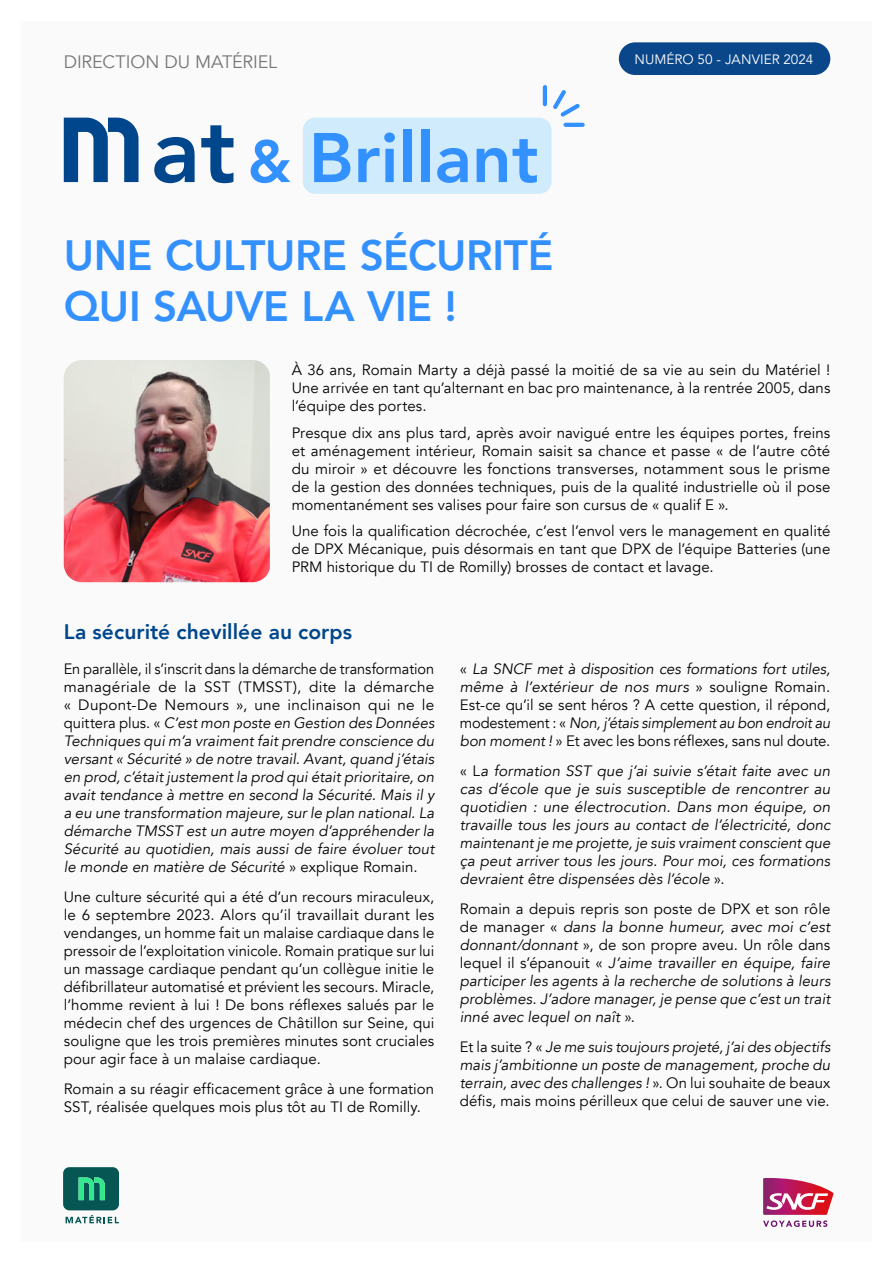
<style>
.page{position:relative;width:893px;height:1263px;background:#fff}
.page>*{position:absolute;margin:0;border:0;box-sizing:border-box;transform-origin:0 0}
.t1{font:800 42px/50.4px "Avenir LT Std";letter-spacing:-.005em;color:#3390ff}
.t2{font:800 21px "Avenir";color:#00468c}
.t3{font:18px "Avenir";letter-spacing:-.005em;color:#747678}
.t4{font:italic 15px/18px "Avenir";letter-spacing:.005em;color:#020203;text-align:justify}
.t5{font:15px/18px "Avenir";letter-spacing:.005em;color:#020203;text-align:justify}
.t6{font:13.5px "Avenir LT Std";letter-spacing:.005em;color:#fff}
.s1{font-style:normal}
</style>
<div class="page">
<div style="left:21px;top:21px;width:851px;height:1221px;background:#f6f6f6"></div>
<svg style="left:763px;top:1178px;width:70px;height:49px"></svg>
<div style="left:619px;top:42px;width:211px;height:33px;background:#0a478a;border-radius:16px"></div>
<div style="left:303px;top:118px;width:249px;height:76px;background:#d0ecfc;border-radius:13px"></div>
<svg style="left:64px;top:118px;width:75px;height:64px"></svg>
<svg style="left:154px;top:137px;width:41px;height:46px"></svg>
<svg style="left:201px;top:125px;width:32px;height:58px"></svg>
<svg style="left:251px;top:139px;width:39px;height:44px"></svg>
<svg style="left:314px;top:133px;width:36px;height:49px"></svg>
<svg style="left:358px;top:132px;width:37px;height:50px"></svg>
<div style="left:403px;top:130px;width:9px;height:52px;background:#3390ff"></div>
<div style="left:421px;top:130px;width:9px;height:52px;background:#3390ff"></div>
<svg style="left:437px;top:148px;width:31px;height:35px"></svg>
<svg style="left:477px;top:139px;width:60px;height:44px"></svg>
<hr style="left:543px;top:85px;width:4px;height:21px;background:#3390ff;border-radius:2px">
<hr style="left:563px;top:123px;width:22px;height:4px;background:#3390ff;border-radius:2px">
<svg style="left:553px;top:90px;width:27px;height:27px"></svg>
<img style="left:64px;top:360px;width:206px;height:222px">
<svg style="left:63px;top:1167px;width:56px;height:56px;background:#3c887c"></svg>
<p class="t3" style="left:64px;top:51px;width:215px">DIRECTION DU MATÉRIEL</p>
<h1 class="t1" style="left:64px;top:231px;width:491px">UNE CULTURE SÉCURITÉ<br>QUI SAUVE LA VIE !</h1>
<p class="t6" style="left:634px;top:51px;width:180px">NUMÉRO 50 - JANVIER 2024</p>
<p class="t5" style="left:292px;top:361px;width:540px">À 36 ans, Romain Marty a déjà passé la moitié de sa vie au sein du Matériel !<br>Une arrivée en tant qu’alternant en bac pro maintenance, à la rentrée 2005, dans l’équipe des portes.</p>
<p class="t5" style="left:292px;top:424px;width:540px">Presque dix ans plus tard, après avoir navigué entre les équipes portes, freins et aménagement intérieur, Romain saisit sa chance et passe « de l’autre côté du miroir » et découvre les fonctions transverses, notamment sous le prisme de la gestion des données techniques, puis de la qualité industrielle où il pose momentanément ses valises pour faire son cursus de « qualif E ».</p>
<p class="t5" style="left:292px;top:522px;width:540px">Une fois la qualification décrochée, c’est l’envol vers le management en qualité de DPX Mécanique, puis désormais en tant que DPX de l’équipe Batteries (une PRM historique du TI de Romilly) brosses de contact et lavage.</p>
<h2 class="t2" style="left:64px;top:615px;width:290px">La sécurité chevillée au corps</h2>
<p class="t4" style="left:64px;top:660px;width:372px"><span class="s1">En parallèle, il s’inscrit dans la démarche de transformation managériale de la SST (TMSST), dite la démarche « Dupont-De Nemours », une inclinaison qui ne le quittera plus. «</span> C’est mon poste en Gestion des Données Techniques qui m’a vraiment fait prendre conscience du versant « Sécurité » de notre travail. Avant, quand j’étais en prod, c’était justement la prod qui était prioritaire, on avait tendance à mettre en second la Sécurité. Mais il y a eu une transformation majeure, sur le plan national. La démarche TMSST est un autre moyen d’appréhender la Sécurité au quotidien, mais aussi de faire évoluer tout le monde en matière de Sécurité <span class="s1">» explique Romain.</span></p>
<p class="t5" style="left:64px;top:888px;width:372px">Une culture sécurité qui a été d’un recours miraculeux, le 6 septembre 2023. Alors qu’il travaillait durant les vendanges, un homme fait un malaise cardiaque dans le pressoir de l’exploitation vinicole. Romain pratique sur lui un massage cardiaque pendant qu’un collègue initie le défibrillateur automatisé et prévient les secours. Miracle, l’homme revient à lui ! De bons réflexes salués par le médecin chef des urgences de Châtillon sur Seine, qui souligne que les trois premières minutes sont cruciales pour agir face à un malaise cardiaque.</p>
<p class="t5" style="left:64px;top:1080px;width:372px">Romain a su réagir efficacement grâce à une formation<br>SST, réalisée quelques mois plus tôt au TI de Romilly.</p>
<p class="t4" style="left:460px;top:660px;width:372px"><span class="s1">«</span> La SNCF met à disposition ces formations fort utiles, même à l’extérieur de nos murs <span class="s1">» souligne Romain.<br>Est-ce qu’il se sent héros ? A cette question, il répond, modestement : «</span> Non, j’étais simplement au bon endroit au bon moment ! <span class="s1">» Et avec les bons réflexes, sans nul doute.</span></p>
<p class="t4" style="left:460px;top:762px;width:372px"><span class="s1">« L</span>a formation SST que j’ai suivie s’était faite avec un cas d’école que je suis susceptible de rencontrer au quotidien : une électrocution. Dans mon équipe, on travaille tous les jours au contact de l’électricité, donc maintenant je me projette, je suis vraiment conscient que ça peut arriver tous les jours. Pour moi, ces formations devraient être dispensées dès l’école <span class="s1">».</span></p>
<p class="t4" style="left:460px;top:900px;width:372px"><span class="s1">Romain a depuis repris son poste de DPX et son rôle de manager «</span> dans la bonne humeur, avec moi c’est donnant/donnant <span class="s1">», de son propre aveu. Un rôle dans lequel il s’épanouit «</span> J’aime travailler en équipe, faire participer les agents à la recherche de solutions à leurs problèmes. J’adore manager, je pense que c’est un trait inné avec lequel on naît <span class="s1">».</span></p>
<p class="t4" style="left:460px;top:1038px;width:372px"><span class="s1">Et la suite ? «</span> Je me suis toujours projeté, j’ai des objectifs mais j’ambitionne un poste de management, proche du terrain, avec des challenges ! <span class="s1">». On lui souhaite de beaux défis, mais moins périlleux que celui de sauver une vie.</span></p>
</div>
